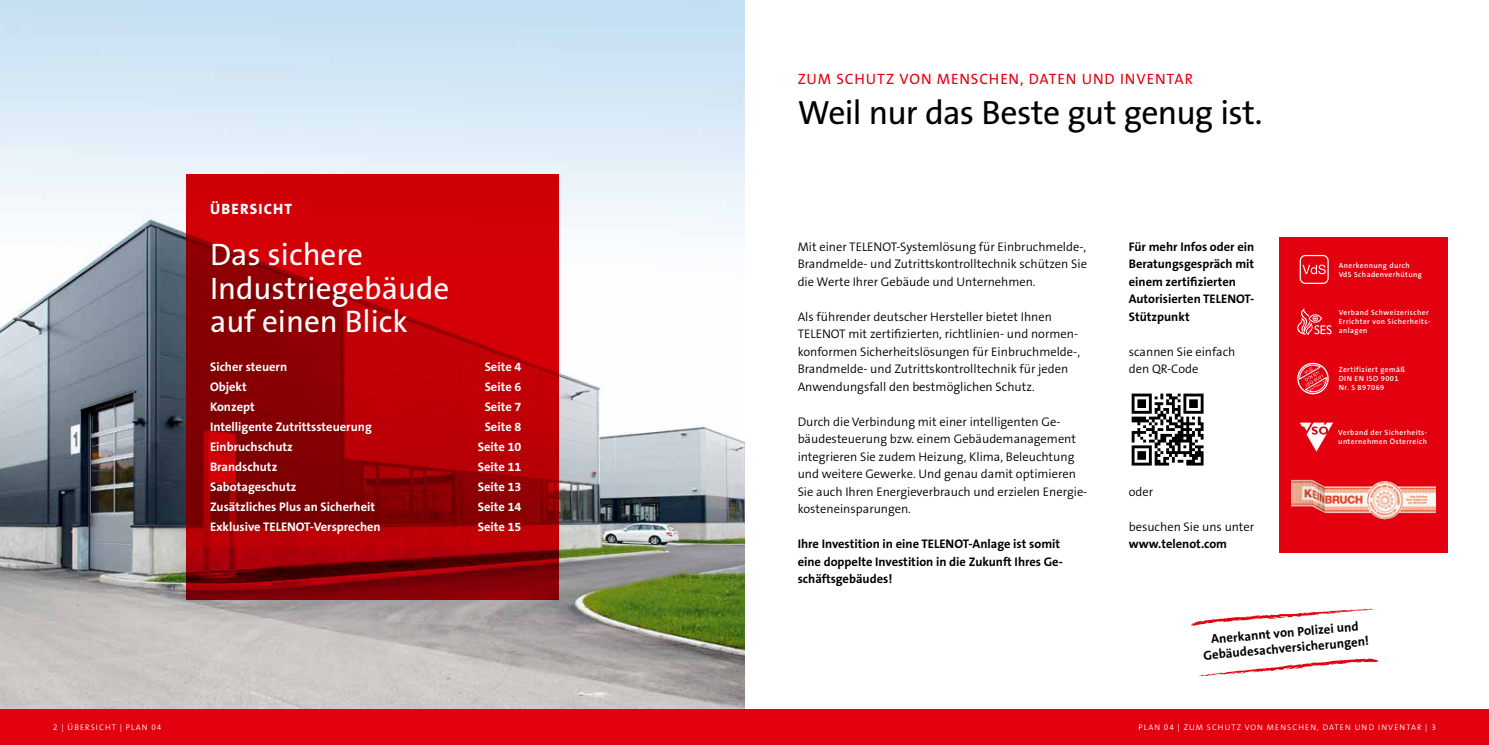
<style>
.page{position:relative;width:1489px;height:745px;background:#fff}
.page>*{position:absolute;margin:0;border:0;box-sizing:border-box;transform-origin:0 0}
.t1{font:33.75px "The Sans B Plus W5 Plain";letter-spacing:-.025em;color:#000}
.t2{font:31.25px/33.8px "The Sans B Plus W5 Plain";color:#fff}
.t3{font:15px "The Sans B Plus W5 Plain";letter-spacing:.06em;color:#e3000f}
.t4{font:800 15px "The Sans B Plus W8";letter-spacing:.075em;color:#fff}
.t5{font:700 12.88px/15.4px "The Sans B Plus W7";color:#000;text-align:center}
.t6{font:300 12.5px/17.5px "The Sans B Plus W4";color:#000}
.t7{font:700 12.5px "The Sans B Plus W7";color:#fff}
.t8{font:700 12.5px/17.5px "The Sans B Plus W7";color:#000}
.t9{font:300 8.12px "The Sans B Plus W4";letter-spacing:.135em;color:#fff}
.t10{font:600 7.5px/8.9px "The Sans B Plus W6";letter-spacing:.055em;color:#fff}
</style>
<div class="page">
<img style="left:0;top:0;width:744px;height:709px">
<svg style="left:186px;top:174px;width:372px;height:425px;background:#aa0005"></svg>
<div style="left:1128px;top:390px;width:78px;height:78px;background:linear-gradient(to right,#fff,#fff)"></div>
<svg style="left:1131px;top:393px;width:72px;height:72px"></svg>
<svg style="left:1200px;top:658px;width:178px;height:18px"></svg>
<svg style="left:1191px;top:608px;width:183px;height:17px"></svg>
<div style="left:1279px;top:237px;width:168px;height:315px;background:#e3000f"></div>
<svg style="left:1302px;top:264px;width:23px;height:10px"></svg>
<div style="left:1299px;top:255px;width:29px;height:29px;border:1px solid #fff;border-radius:5px"></div>
<svg style="left:1297px;top:362px;width:32px;height:33px"></svg>
<img style="left:1291px;top:479px;width:144px;height:41px">
<svg style="left:1297px;top:308px;width:34px;height:27px"></svg>
<svg style="left:1299px;top:422px;width:33px;height:29px"></svg>
<div style="left:0;top:709px;width:744px;height:35px;background:#e3000f"></div>
<div style="left:744px;top:709px;width:744px;height:35px;background:#e3000f"></div>
<p class="t4" style="left:210px;top:199px;width:83px">ÜBERSICHT</p>
<h2 class="t2" style="left:210px;top:237px;width:241px">Das sichere<br>Industriegebäude auf einen Blick</h2>
<p class="t7" style="left:210px;top:359px;width:79px">Sicher steuern</p>
<p class="t7" style="left:484px;top:359px;width:38px">Seite 4</p>
<p class="t7" style="left:210px;top:379px;width:38px">Objekt</p>
<p class="t7" style="left:484px;top:379px;width:38px">Seite 6</p>
<p class="t7" style="left:210px;top:399px;width:46px">Konzept</p>
<p class="t7" style="left:484px;top:399px;width:38px">Seite 7</p>
<p class="t7" style="left:210px;top:419px;width:163px">Intelligente Zutrittssteuerung</p>
<p class="t7" style="left:484px;top:419px;width:38px">Seite 8</p>
<p class="t7" style="left:210px;top:439px;width:84px">Einbruchschutz</p>
<p class="t7" style="left:478px;top:439px;width:45px">Seite 10</p>
<p class="t7" style="left:210px;top:459px;width:69px">Brandschutz</p>
<p class="t7" style="left:478px;top:459px;width:45px">Seite 11</p>
<p class="t7" style="left:210px;top:479px;width:88px">Sabotageschutz</p>
<p class="t7" style="left:478px;top:479px;width:45px">Seite 13</p>
<p class="t7" style="left:210px;top:499px;width:166px">Zusätzliches Plus an Sicherheit</p>
<p class="t7" style="left:478px;top:499px;width:45px">Seite 14</p>
<p class="t7" style="left:210px;top:519px;width:172px">Exklusive TELENOT-Versprechen</p>
<p class="t7" style="left:478px;top:519px;width:45px">Seite 15</p>
<p class="t3" style="left:797px;top:69px;width:396px">ZUM SCHUTZ VON MENSCHEN, DATEN UND INVENTAR</p>
<h1 class="t1" style="left:797px;top:90px;width:466px">Weil nur das Beste gut genug ist.</h1>
<p class="t6" style="left:797px;top:237px;width:291px;text-align:justify">Mit einer TELENOT-Systemlösung für Einbruchmelde-, Brandmelde- und Zutrittskontrolltechnik schützen Sie die Werte Ihrer Gebäude und Unternehmen.</p>
<p class="t6" style="left:797px;top:307px;width:284px">Als führender deutscher Hersteller bietet Ihnen TELENOT mit zertifizierten, richtlinien- und normen&shy;konformen Sicherheitslösungen für Einbruchmelde-, Brandmelde- und Zutrittskontrolltechnik für jeden Anwendungsfall den bestmöglichen Schutz.</p>
<p class="t6" style="left:797px;top:412px;width:291px">Durch die Verbindung mit einer intelligenten Ge&shy;bäudesteuerung bzw. einem Gebäudemanagement integrieren Sie zudem Heizung, Klima, Beleuchtung und weitere Gewerke. Und genau damit optimieren Sie auch Ihren Energieverbrauch und erzielen Energie&shy;kosteneinsparungen.</p>
<p class="t8" style="left:797px;top:535px;width:267px">Ihre Investition in eine TELENOT-Anlage ist somit eine doppelte Investition in die Zukunft Ihres Ge&shy;schäftsgebäudes!</p>
<p class="t8" style="left:1128px;top:237px;width:127px">Für mehr Infos oder ein<br>Beratungsgespräch mit einem zertifizierten<br>Autorisierten TELENOT-<br>Stützpunkt</p>
<p class="t6" style="left:1128px;top:342px;width:108px">scannen Sie einfach den QR-Code</p>
<p class="t6" style="left:1128px;top:482px;width:26px">oder</p>
<p class="t6" style="left:1128px;top:517px;width:127px">besuchen Sie uns unter</p>
<p class="t8" style="left:1128px;top:535px;width:100px">www.telenot.com</p>
<p class="t10" style="left:1338px;top:261px;width:85px">Anerkennung durch<br>VdS Schadenverhütung</p>
<p class="t10" style="left:1338px;top:308px;width:93px">Verband Schweizerischer<br>Errichter von Sicherheits&shy;anlagen</p>
<p class="t10" style="left:1338px;top:365px;width:68px">Zertifiziert gemäß<br>DIN EN ISO 9001<br>Nr. S 897069</p>
<p class="t10" style="left:1338px;top:428px;width:91px">Verband der Sicherheits&shy;unternehmen Österreich</p>
<p class="t5" style="left:1201px;top:632px;width:168px;rotate:-5deg">Anerkannt von Polizei und<br>Gebäudesachversicherungen!</p>
<p class="t9" style="left:53px;top:721px;width:110px">2 | ÜBERSICHT | PLAN 04</p>
<p class="t9" style="left:1138px;top:721px;width:299px">PLAN 04 | ZUM SCHUTZ VON MENSCHEN, DATEN UND INVENTAR | 3</p>
</div>
